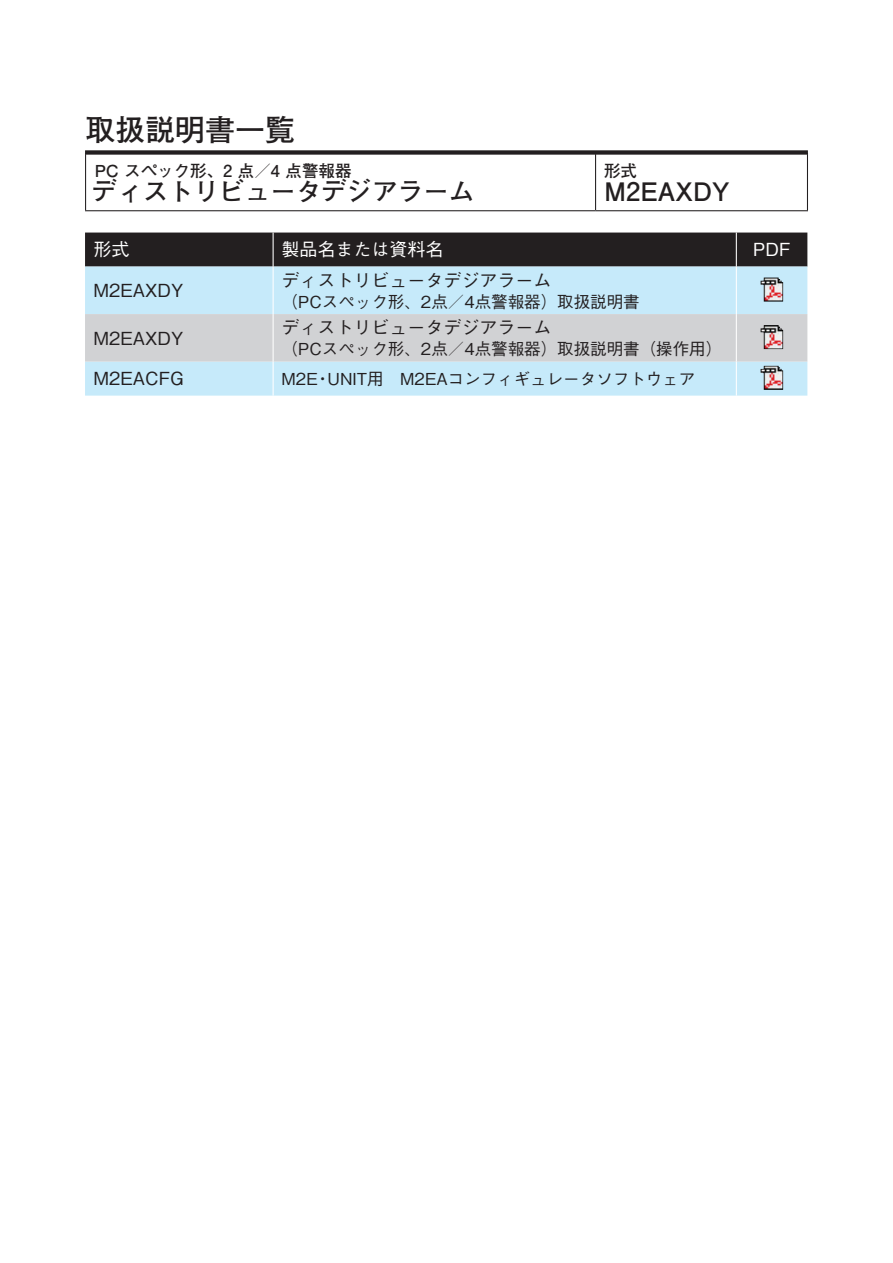
<style>
.page{position:relative;width:893px;height:1263px;background:#fff}
.page>*{position:absolute;margin:0;border:0;box-sizing:border-box;transform-origin:0 0}
.t1{font:700 30px "Futo Go B101 Pro";color:#231f20}
.t2{font:700 25.5px "Futo Go B101 Pro";color:#231f20}
.t3{font:500 18px "Gothic BBB Pro";color:#231f20}
.t4{font:500 18px "Gothic BBB Pro";color:#fff}
.t5{font:500 16.5px/29.5px "Gothic BBB Pro";color:#231f20}
.t6{font:700 16.5px "Futo Go B101 Pro";color:#231f20}
</style>
<div class="page">
<div style="left:85px;top:150px;width:723px;height:5px;background:#231f20"></div>
<hr style="left:595px;top:154px;width:1px;height:56px;background:#231f20">
<hr style="left:85px;top:154px;width:1px;height:56px;background:#231f20">
<hr style="left:807px;top:154px;width:1px;height:56px;background:#231f20">
<hr style="left:85px;top:210px;width:511px;height:1px;background:#231f20">
<hr style="left:596px;top:210px;width:212px;height:1px;background:#231f20">
<div style="left:85px;top:233px;width:722px;height:34px;background:#231f20"></div>
<div style="left:85px;top:267px;width:722px;height:129px;background:#c6eafa"></div>
<div style="left:85px;top:314px;width:722px;height:48px;background:#d1d2d4"></div>
<hr style="left:273px;top:233px;width:1px;height:34px;background:#fff">
<hr style="left:736px;top:233px;width:1px;height:34px;background:#fff">
<hr style="left:273px;top:267px;width:1px;height:47px;background:#fff">
<hr style="left:736px;top:267px;width:1px;height:47px;background:#fff">
<hr style="left:273px;top:314px;width:1px;height:48px;background:#fff">
<hr style="left:736px;top:314px;width:1px;height:48px;background:#fff">
<hr style="left:273px;top:362px;width:1px;height:34px;background:#fff">
<hr style="left:736px;top:362px;width:1px;height:34px;background:#fff">
<img style="left:761px;top:278px;width:22px;height:24px">
<img style="left:761px;top:325px;width:22px;height:24px">
<img style="left:761px;top:366px;width:22px;height:24px">
<h1 class="t1" style="left:85px;top:106px;width:211px">取扱説明書一覧</h1>
<p class="t6" style="left:95px;top:157px;width:258px">PC スペック形、 点2 ／4 点警報器</p>
<h2 class="t2" style="left:92px;top:171px;width:384px">ディストリビュータデジアラーム</h2>
<p class="t4" style="left:94px;top:235px;width:37px">形式</p>
<p class="t4" style="left:282px;top:235px;width:163px">製品名または資料名</p>
<p class="t6" style="left:604px;top:157px;width:34px">形式</p>
<h2 class="t2" style="left:604px;top:171px;width:127px">M2EAXDY</h2>
<p class="t3" style="left:94px;top:276px;width:91px">M2EAXDY</p>
<p class="t3" style="left:94px;top:323px;width:91px">M2EAXDY</p>
<p class="t3" style="left:94px;top:364px;width:92px">M2EACFG</p>
<p class="t3" style="left:282px;top:265px;width:271px">ディストリビュータデジアラーム</p>
<p class="t5" style="left:282px;top:285px;width:360px">（PCスペック形、2点／4点警報器）取扱説明書</p>
<p class="t3" style="left:282px;top:313px;width:271px">ディストリビュータデジアラーム</p>
<p class="t5" style="left:328px;top:332px;width:396px;text-indent:-46px">（PCスペック形、2点／4点警報器）取扱説明書（操作用(<br>UNIT用　M2EAコンフィギュレータソフトウェア</p>
<p class="t5" style="left:282px;top:362px;width:51px">M 2 ・E</p>
<p class="t4" style="left:753px;top:235px;width:39px">PDF</p>
</div>
